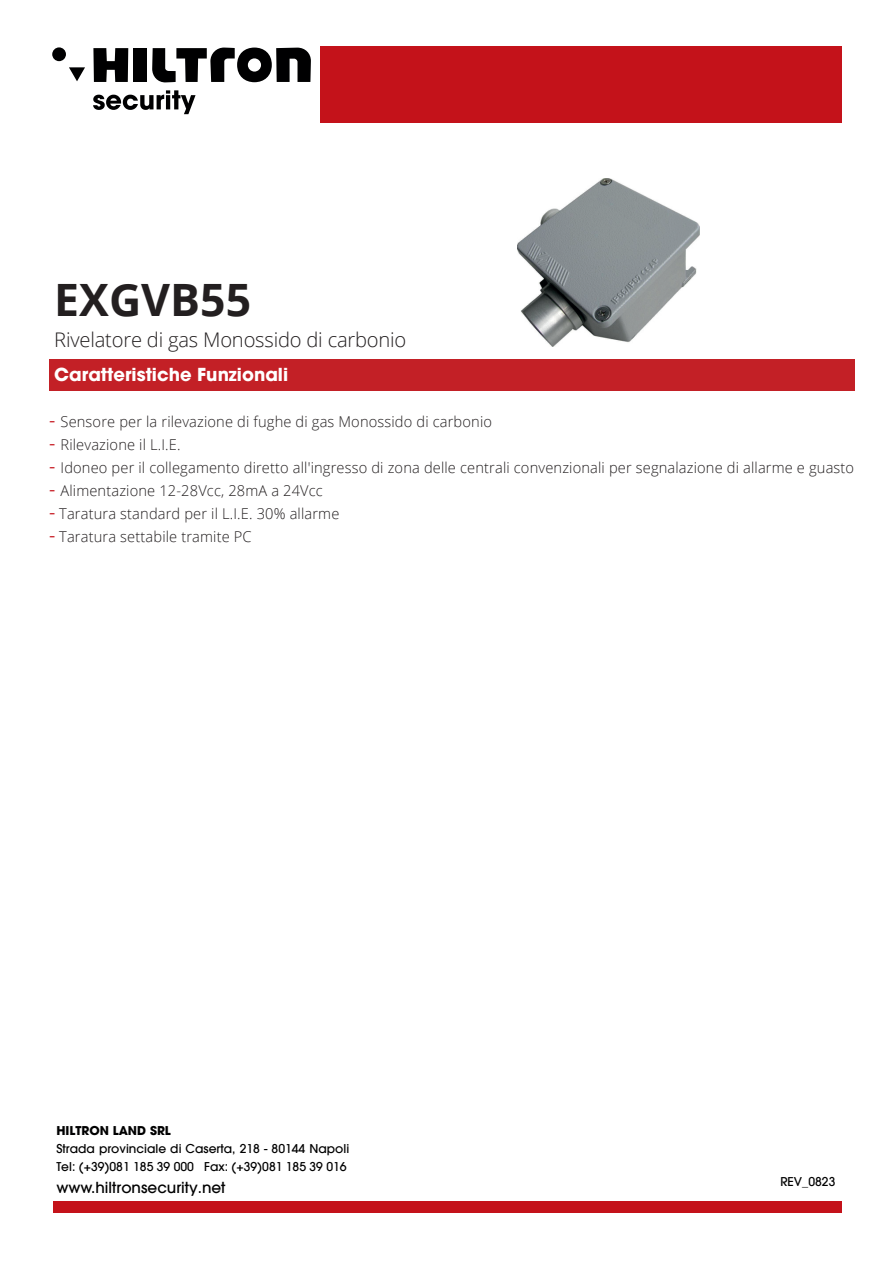
<style>
.page{position:relative;width:893px;height:1263px;background:#fff}
.page>*{position:absolute;margin:0;border:0;box-sizing:border-box;transform-origin:0 0}
.t1{font:700 44.55px "Open Sans";color:#231f20}
.t2{font:300 20.1px "Open Sans";letter-spacing:-.01em;color:#231f20}
.t3{font:700 17.85px "Avant Garde LT";color:#fff}
.t4{font:500 15.15px "Avant Garde LT";color:#000001}
.t5{font:300 14.85px "Open Sans";letter-spacing:.01em;color:#231f20}
.t6{font:500 12.15px/18.3px "Avant Garde LT";color:#000001}
.t7{font:700 12.15px "Avant Garde LT";color:#000001}
.t8{font:12.15px "Avant Garde LT Medium";color:#000}
.s1{font-family:"Avant Garde";font-weight:400;font-stretch:condensed;font-size:19.2px;color:#c4121a}
.s2{font-family:"Avant Garde LT Medium";font-weight:400}
</style>
<div class="page">
<div style="left:49px;top:360px;width:805px;height:31px;background:#c32026"></div>
<img style="left:517px;top:179px;width:182px;height:168px">
<div style="left:320px;top:47px;width:521px;height:76px;background:#c4121a"></div>
<div style="left:54px;top:1201px;width:787px;height:11px;background:#c4121a"></div>
<svg style="left:93px;top:90px;width:103px;height:24px"></svg>
<svg style="left:69px;top:67px;width:16px;height:14px"></svg>
<div style="left:52px;top:47px;width:14px;height:14px;background:#000001;border-radius:50%"></div>
<svg style="left:93px;top:48px;width:35px;height:34px"></svg>
<div style="left:134px;top:48px;width:13px;height:34px;background:#000001"></div>
<svg style="left:152px;top:47px;width:159px;height:36px"></svg>
<h1 class="t1" style="left:54px;top:268px;width:198px">EXGVB55</h1>
<h2 class="t2" style="left:54px;top:326px;width:354px">Rivelatore di gas Monossido di carbonio</h2>
<p class="t3" style="left:54px;top:363px;width:235px">Caratteristiche Funzionali</p>
<p class="t5" style="left:49px;top:412px;width:444px"><span class="s1">-</span> Sensore per la rilevazione di fughe di gas Monossido di carbonio</p>
<p class="t5" style="left:49px;top:435px;width:133px"><span class="s1">-</span> Rilevazione il L.I.E.</p>
<p class="t5" style="left:49px;top:457px;width:807px"><span class="s1">-</span> Idoneo per il collegamento diretto all'ingresso di zona delle centrali convenzionali per segnalazione di allarme e guasto</p>
<p class="t5" style="left:49px;top:480px;width:275px"><span class="s1">-</span> Alimentazione 12-28Vcc, 28mA a 24Vcc</p>
<p class="t5" style="left:49px;top:503px;width:292px"><span class="s1">-</span> Taratura standard per il L.I.E. 30% allarme</p>
<p class="t5" style="left:49px;top:526px;width:204px"><span class="s1">-</span> Taratura settabile tramite PC</p>
<p class="t7" style="left:56px;top:1122px;width:116px">HILTRON LAND SRL</p>
<p class="t6" style="left:56px;top:1139px;width:294px">Strada provinciale di Caserta, 218 - 80144 Napoli<br>Tel: (+39)081 185 39 000 Fax: (+39)081 185 39 016</p>
<p class="t4" style="left:56px;top:1178px;width:171px">www.hiltronsecurity.<span class="s2">net</span></p>
<p class="t8" style="left:780px;top:1174px;width:57px">REV_0823</p>
</div>
